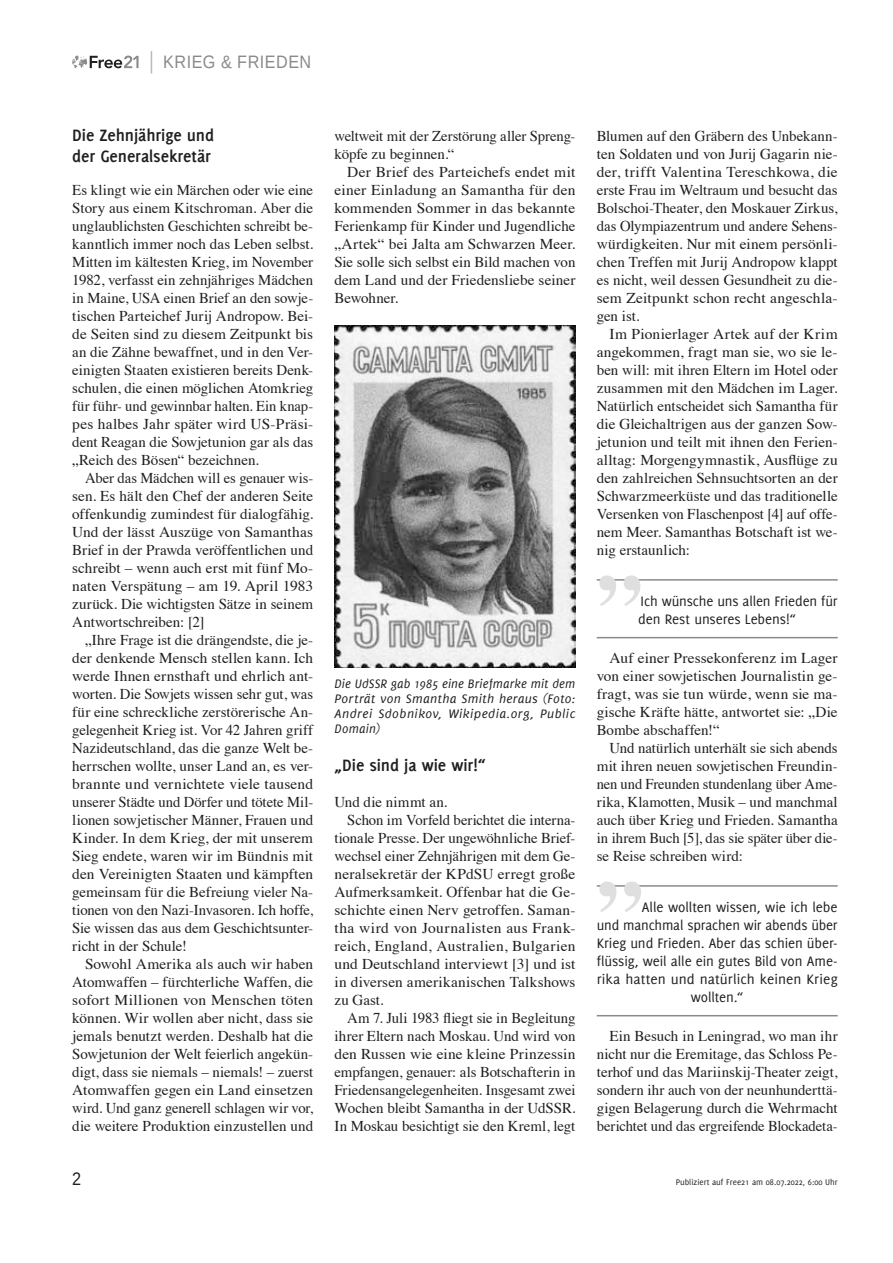
<style>
.page{position:relative;width:893px;height:1263px;background:#fff}
.page>*{position:absolute;margin:0;border:0;box-sizing:border-box;transform-origin:0 0}
.t1{font:700 91.5px "Times";color:#dfdfdf}
.t2{font:700 18px/21px "Delicious";letter-spacing:-.005em;color:#1f1f1f}
.t3{font:18px "Liberation Sans";letter-spacing:.03em;color:#8a8a8a;scale:.9 1}
.t4{font:18px "Liberation Sans";color:#1f1f1f;scale:.9 1}
.t5{font:15px/18px "Times";color:#1f1f1f;text-align:justify}
.t6{font:15px/18px "Delicious";letter-spacing:-.005em;color:#1f1f1f}
.t7{font:15px "Times";letter-spacing:.025em;color:#1f1f1f}
.t8{font:italic 13.5px/15px "Delicious";letter-spacing:.03em;color:#1f1f1f;text-align:justify}
.t9{font:9px "Delicious";color:#1f1f1f}
</style>
<div class="page">
<svg style="left:72px;top:55px;width:67px;height:13px"></svg>
<svg style="left:151px;top:51px;width:1px;height:23px"></svg>
<hr style="left:597px;top:579px;width:241px;height:2px;background:#8a8a8a">
<hr style="left:597px;top:637px;width:241px;height:1px;background:#8a8a8a">
<hr style="left:597px;top:885px;width:241px;height:2px;background:#8a8a8a">
<hr style="left:597px;top:1015px;width:241px;height:1px;background:#8a8a8a">
<img style="left:334px;top:326px;width:241px;height:342px">
<p class="t3" style="left:163px;top:51px;width:166px">KRIEG &amp; FRIEDEN</p>
<p class="t2" style="left:72px;top:125px;width:143px">Die Zehnjährige und der Generalsekretär</p>
<p class="t5" style="left:72px;top:180px;width:242px">Es klingt wie ein Märchen oder wie eine Story aus einem Kitschroman. Aber die unglaublichsten Geschichten schreibt be&shy;kanntlich immer noch das Leben selbst.<br>Mitten im kältesten Krieg, im November 1982, verfasst ein zehnjähriges Mädchen in Maine, USA einen Brief an den sowje&shy;tischen Parteichef Jurij Andropow. Bei&shy;de Seiten sind zu diesem Zeitpunkt bis an die Zähne bewaffnet, und in den Ver&shy;einigten Staaten existieren bereits Denk&shy;schulen, die einen möglichen Atomkrieg für führ- und gewinnbar halten. Ein knap&shy;pes halbes Jahr später wird US-Präsi&shy;dent Reagan die Sowjetunion gar als das „Reich des Bösen“ bezeichnen.</p>
<p class="t5" style="left:72px;top:468px;width:242px;text-indent:13px">Aber das Mädchen will es genauer wis&shy;sen. Es hält den Chef der anderen Seite offenkundig zumindest für dialogfähig.<br>Und der lässt Auszüge von Samanthas Brief in der Prawda veröffentlichen und schreibt – wenn auch erst mit fünf Mo&shy;naten Verspätung – am 19. April 1983 zurück. Die wichtigsten Sätze in seinem Antwortschreiben: [2]</p>
<p class="t5" style="left:72px;top:630px;width:242px;text-indent:13px">„Ihre Frage ist die drängendste, die je&shy;der denkende Mensch stellen kann. Ich werde Ihnen ernsthaft und ehrlich ant&shy;worten. Die Sowjets wissen sehr gut, was für eine schreckliche zerstörerische An&shy;gelegenheit Krieg ist. Vor 42 Jahren griff Nazideutschland, das die ganze Welt be&shy;herrschen wollte, unser Land an, es ver&shy;brannte und vernichtete viele tausend unserer Städte und Dörfer und tötete Mil&shy;lionen sowjetischer Männer, Frauen und Kinder. In dem Krieg, der mit unserem Sieg endete, waren wir im Bündnis mit den Vereinigten Staaten und kämpften gemeinsam für die Befreiung vieler Na&shy;tionen von den Nazi-Invasoren. Ich hoffe, Sie wissen das aus dem Geschichtsunter&shy;richt in der Schule!</p>
<p class="t5" style="left:72px;top:954px;width:242px;text-indent:13px">Sowohl Amerika als auch wir haben Atomwaffen – fürchterliche Waffen, die sofort Millionen von Menschen töten können. Wir wollen aber nicht, dass sie jemals benutzt werden. Deshalb hat die Sowjetunion der Welt feierlich angekün&shy;digt, dass sie niemals – niemals! – zuerst Atomwaffen gegen ein Land einsetzen wird. Und ganz generell schlagen wir vor, die weitere Produktion einzustellen und</p>
<p class="t5" style="left:334px;top:126px;width:242px">weltweit mit der Zerstörung aller Spreng&shy;köpfe zu beginnen.“</p>
<p class="t5" style="left:334px;top:162px;width:242px;text-indent:13px">Der Brief des Parteichefs endet mit einer Einladung an Samantha für den kommenden Sommer in das bekannte Ferienkamp für Kinder und Jugendliche „Artek“ bei Jalta am Schwarzen Meer.<br>Sie solle sich selbst ein Bild machen von dem Land und der Friedensliebe seiner Bewohner.</p>
<p class="t8" style="left:334px;top:676px;width:242px">Die UdSSR gab 1985 eine Briefmarke mit dem Porträt von Smantha Smith heraus (Foto:<br>Andrei Sdobnikov, Wikipedia.org, Public Domain)</p>
<p class="t2" style="left:334px;top:755px;width:153px">„Die sind ja wie wir!“</p>
<p class="t5" style="left:334px;top:792px;width:114px">Und die nimmt an.</p>
<p class="t5" style="left:347px;top:810px;width:230px">Schon im Vorfeld berichtet die interna-</p>
<p class="t5" style="left:334px;top:828px;width:242px">tionale Presse. Der ungewöhnliche Brief-</p>
<p class="t5" style="left:334px;top:846px;width:242px">wechsel einer Zehnjährigen mit dem Ge-</p>
<p class="t5" style="left:334px;top:864px;width:242px">neralsekretär der KPdSU erregt große</p>
<p class="t5" style="left:334px;top:882px;width:242px">Aufmerksamkeit. Offenbar hat die Ge-</p>
<p class="t5" style="left:334px;top:900px;width:242px">schichte einen Nerv getroffen. Saman-</p>
<p class="t7" style="left:334px;top:914px;width:242px">tha wird von Journalisten aus Frank-</p>
<p class="t5" style="left:334px;top:936px;width:242px">reich, England, Australien, Bulgarien</p>
<p class="t5" style="left:334px;top:954px;width:242px">und Deutschland interviewt [3] und ist</p>
<p class="t5" style="left:334px;top:972px;width:242px">in diversen amerikanischen Talkshows</p>
<p class="t5" style="left:334px;top:990px;width:51px">zu Gast.</p>
<p class="t5" style="left:347px;top:1008px;width:230px">Am 7. Juli 1983 fliegt sie in Begleitung</p>
<p class="t5" style="left:334px;top:1026px;width:242px">ihrer Eltern nach Moskau. Und wird von</p>
<p class="t5" style="left:334px;top:1044px;width:242px">den Russen wie eine kleine Prinzessin</p>
<p class="t5" style="left:334px;top:1062px;width:242px">empfangen, genauer: als Botschafterin in</p>
<p class="t5" style="left:334px;top:1080px;width:242px">Friedensangelegenheiten. Insgesamt zwei</p>
<p class="t5" style="left:334px;top:1098px;width:242px">Wochen bleibt Samantha in der UdSSR.</p>
<p class="t5" style="left:334px;top:1116px;width:242px">In Moskau besichtigt sie den Kreml, legt</p>
<p class="t5" style="left:597px;top:126px;width:242px">Blumen auf den Gräbern des Unbekann&shy;ten Soldaten und von Jurij Gagarin nie&shy;der, trifft Valentina Tereschkowa, die erste Frau im Weltraum und besucht das Bolschoi-Theater, den Moskauer Zirkus, das Olympiazentrum und andere Sehens&shy;würdigkeiten. Nur mit einem persönli&shy;chen Treffen mit Jurij Andropow klappt es nicht, weil dessen Gesundheit zu die&shy;sem Zeitpunkt schon recht angeschla&shy;gen ist.</p>
<p class="t5" style="left:597px;top:324px;width:242px;text-indent:13px">Im Pionierlager Artek auf der Krim angekommen, fragt man sie, wo sie le&shy;ben will: mit ihren Eltern im Hotel oder zusammen mit den Mädchen im Lager.<br>Natürlich entscheidet sich Samantha für die Gleichaltrigen aus der ganzen Sow&shy;jetunion und teilt mit ihnen den Ferien&shy;alltag: Morgengymnastik, Ausflüge zu den zahlreichen Sehnsuchtsorten an der Schwarzmeerküste und das traditionelle Versenken von Flaschenpost [4] auf offe&shy;nem Meer. Samanthas Botschaft ist we&shy;nig erstaunlich:</p>
<h1 class="t1" style="left:597px;top:471px;width:47px">„</h1>
<p class="t6" style="left:638px;top:592px;width:201px">Ich wünsche uns allen Frieden für den Rest unseres Lebens!“</p>
<p class="t5" style="left:597px;top:648px;width:242px;text-indent:13px">Auf einer Pressekonferenz im Lager von einer sowjetischen Journalistin ge&shy;fragt, was sie tun würde, wenn sie ma&shy;gische Kräfte hätte, antwortet sie: „Die Bombe abschaffen!“</p>
<p class="t5" style="left:597px;top:738px;width:242px;text-indent:13px">Und natürlich unterhält sie sich abends mit ihren neuen sowjetischen Freundin&shy;nen und Freunden stundenlang über Ame&shy;rika, Klamotten, Musik – und manchmal auch über Krieg und Frieden. Samantha in ihrem Buch [5], das sie später über die&shy;se Reise schreiben wird:</p>
<h1 class="t1" style="left:597px;top:777px;width:48px">„</h1>
<p class="t6" style="left:642px;top:898px;width:197px">Alle wollten wissen, wie ich lebe</p>
<p class="t6" style="left:597px;top:916px;width:242px">und manchmal sprachen wir abends über</p>
<p class="t6" style="left:597px;top:934px;width:242px">Krieg und Frieden. Aber das schien über-</p>
<p class="t6" style="left:597px;top:952px;width:242px">flüssig, weil alle ein gutes Bild von Ame-</p>
<p class="t6" style="left:597px;top:970px;width:242px">rika hatten und natürlich keinen Krieg</p>
<p class="t6" style="left:691px;top:988px;width:54px">wollten.“</p>
<p class="t5" style="left:597px;top:1026px;width:242px;text-indent:13px">Ein Besuch in Leningrad, wo man ihr nicht nur die Eremitage, das Schloss Pe&shy;terhof und das Mariinskij-Theater zeigt, sondern ihr auch von der neunhunderttä&shy;gigen Belagerung durch die Wehrmacht berichtet und das ergreifende Blockadeta-</p>
<p class="t4" style="left:72px;top:1168px;width:12px">2</p>
<p class="t9" style="left:676px;top:1177px;width:163px">Publiziert auf Free21 am 08.07.2022, 6:00 Uhr</p>
</div>
